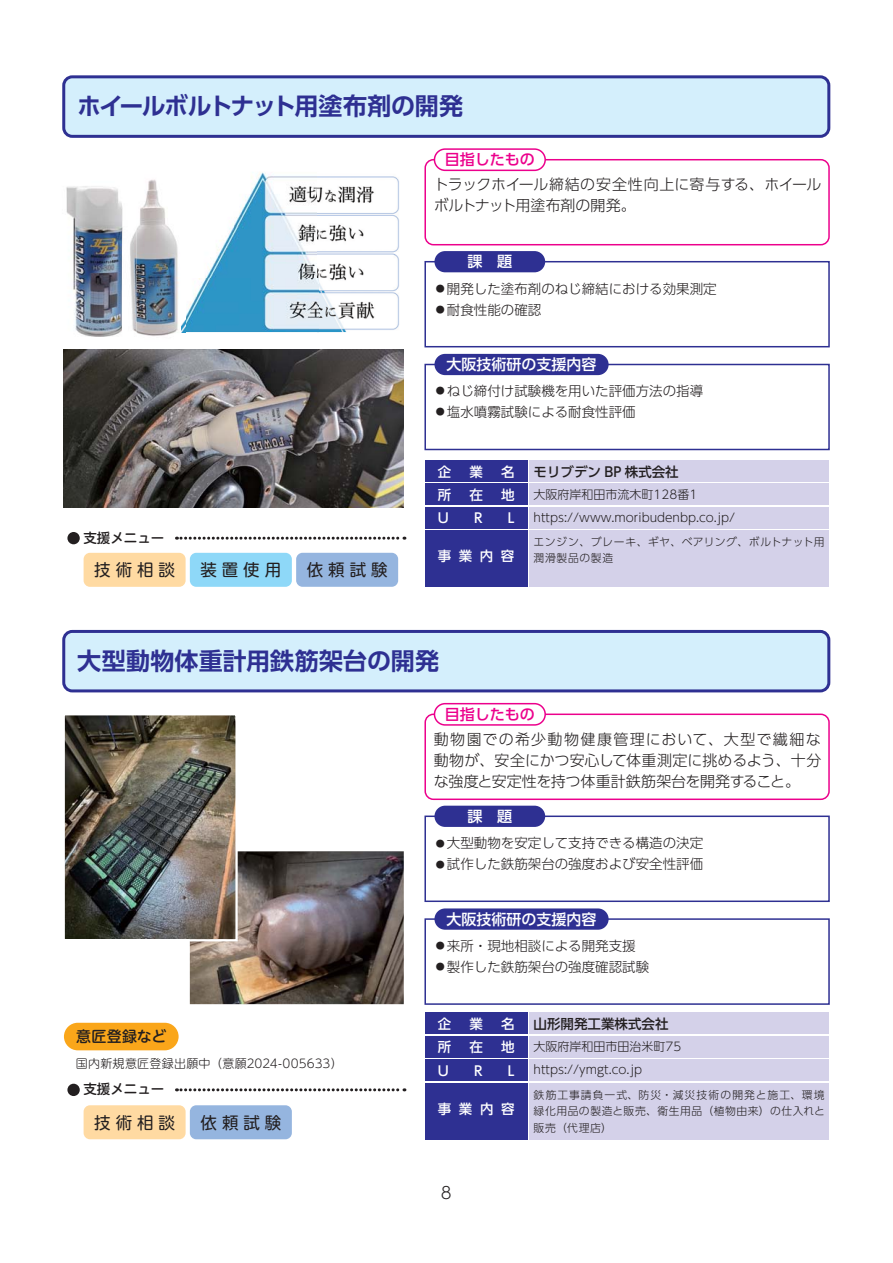
<style>
.page{position:relative;width:893px;height:1263px;background:#fff}
.page>*{position:absolute;margin:0;border:0;box-sizing:border-box;transform-origin:0 0}
.t1{font:24px "UD Shin Go Pro De Bold 90 msp RKSJ H";letter-spacing:-.065em;color:#2e3092}
.t2{font:24px "UD Shin Go Pro De Bold 90 msp RKSJ H";color:#2e3092}
.t3{font:16.5px "UD Shin M Go Pro Regular 90 msp RKSJ H";letter-spacing:.3em;color:#231f20}
.t4{font:16.5px "UD Shin Go Pro Light 90 msp RKSJ H";color:#231f20}
.t5{font:15px/21px "UD Shin Go Pro Light 90 msp RKSJ H";letter-spacing:-.01em;color:#231f20}
.t6{font:15px "UD Shin Go Pro Medium 90 msp RKSJ H";color:#fff}
.t7{font:15px "UD Shin Go Pro Medium 90 msp RKSJ H";color:#ec008c}
.t8{font:15px "UD Shin M Go Pro Medium 90 msp RKSJ H";letter-spacing:.015em;color:#231f20}
.t9{font:13.5px/21px "UD Shin Go Pro Light 90 msp RKSJ H";color:#231f20}
.t10{font:13.5px "UD Shin Go Pro Medium 90 msp RKSJ H";letter-spacing:.555em;color:#fff}
.t11{font:13.5px "UD Shin Go Pro Medium 90 msp RKSJ H";color:#231f20}
.t12{font:13.5px "UD Shin M Go Pro Medium 90 msp RKSJ H";color:#231f20}
.t13{font:12px/23.4px "UD Shin Go Pro Light 90 msp RKSJ H";color:#231f20}
.t14{font:12px "UD Shin M Go Pro Light 90 msp RKSJ H";letter-spacing:.015em;color:#231f20}
.t15{font:10.8px/16.5px "UD Shin Go Pro Light 90 msp RKSJ H";letter-spacing:.06em;color:#231f20}
.t16{font:9px "UD Shin Go Pro Light 90 msp RKSJ H";color:#231f20}
</style>
<div class="page">
<div style="left:64px;top:77px;width:765px;height:59px;background:#d4effc;border-radius:8px"></div>
<div style="left:62px;top:75px;width:768px;height:63px;border:3px solid #2e3092;border-radius:8px"></div>
<div style="left:424px;top:159px;width:406px;height:86px;border:1px solid #ec008c;border-radius:8px"></div>
<div style="left:434px;top:149px;width:111px;height:21px;background:#fff;border-radius:11px"></div>
<div style="left:434px;top:148px;width:112px;height:23px;border:1px solid #ec008c;border-radius:11px"></div>
<div style="left:67px;top:532px;width:13px;height:12px;background:#231f20;border-radius:50%"></div>
<svg style="left:176px;top:537px;width:229px;height:3px"></svg>
<div style="left:64px;top:631px;width:765px;height:60px;background:#d4effc;border-radius:8px"></div>
<div style="left:62px;top:630px;width:768px;height:62px;border:3px solid #2e3092;border-radius:8px"></div>
<div style="left:424px;top:714px;width:406px;height:86px;border:1px solid #ec008c;border-radius:8px"></div>
<div style="left:434px;top:704px;width:111px;height:21px;background:#fff;border-radius:11px"></div>
<div style="left:434px;top:703px;width:112px;height:23px;border:1px solid #ec008c;border-radius:11px"></div>
<div style="left:67px;top:1084px;width:13px;height:12px;background:#231f20;border-radius:50%"></div>
<svg style="left:176px;top:1088px;width:229px;height:3px"></svg>
<div style="left:84px;top:553px;width:102px;height:34px;background:#ffdaa2;border-radius:6px"></div>
<div style="left:84px;top:1105px;width:102px;height:34px;background:#ffdaa2;border-radius:6px"></div>
<div style="left:190px;top:1105px;width:102px;height:34px;background:#95b5df;border-radius:6px"></div>
<div style="left:190px;top:553px;width:102px;height:34px;background:#8ed8f8;border-radius:6px"></div>
<div style="left:296px;top:553px;width:102px;height:34px;background:#95b5df;border-radius:6px"></div>
<div style="left:64px;top:1023px;width:115px;height:27px;background:#faa61a;border-radius:14px"></div>
<div style="left:425px;top:460px;width:102px;height:22px;background:#2e3092"></div>
<div style="left:529px;top:460px;width:300px;height:22px;background:#d4d1e9"></div>
<div style="left:529px;top:484px;width:300px;height:21px;background:#d4d1e9"></div>
<div style="left:529px;top:507px;width:300px;height:21px;background:#d4d1e9"></div>
<div style="left:529px;top:531px;width:300px;height:56px;background:#d4d1e9"></div>
<div style="left:425px;top:484px;width:102px;height:21px;background:#2e3092"></div>
<div style="left:425px;top:507px;width:102px;height:21px;background:#2e3092"></div>
<div style="left:425px;top:531px;width:102px;height:56px;background:#2e3092"></div>
<div style="left:425px;top:1013px;width:102px;height:21px;background:#2e3092"></div>
<div style="left:529px;top:1013px;width:300px;height:21px;background:#d4d1e9"></div>
<div style="left:529px;top:1036px;width:300px;height:21px;background:#d4d1e9"></div>
<div style="left:529px;top:1060px;width:300px;height:21px;background:#d4d1e9"></div>
<div style="left:529px;top:1083px;width:300px;height:56px;background:#d4d1e9"></div>
<div style="left:425px;top:1036px;width:102px;height:21px;background:#2e3092"></div>
<div style="left:425px;top:1060px;width:102px;height:21px;background:#2e3092"></div>
<div style="left:425px;top:1083px;width:102px;height:56px;background:#2e3092"></div>
<div style="left:424px;top:364px;width:406px;height:86px;border:1px solid #2e3092"></div>
<div style="left:434px;top:354px;width:175px;height:21px;background:#2e3092;border-radius:11px"></div>
<div style="left:424px;top:261px;width:406px;height:86px;border:1px solid #2e3092"></div>
<div style="left:434px;top:251px;width:111px;height:21px;background:#2e3092;border-radius:11px"></div>
<div style="left:424px;top:918px;width:406px;height:87px;border:1px solid #2e3092"></div>
<div style="left:434px;top:908px;width:175px;height:22px;background:#2e3092;border-radius:11px"></div>
<div style="left:424px;top:816px;width:406px;height:86px;border:1px solid #2e3092"></div>
<div style="left:434px;top:806px;width:111px;height:21px;background:#2e3092;border-radius:11px"></div>
<img style="left:64px;top:350px;width:340px;height:158px">
<img style="left:185px;top:172px;width:214px;height:160px">
<img style="left:136px;top:179px;width:49px;height:157px">
<img style="left:182px;top:179px;width:3px;height:153px">
<img style="left:190px;top:851px;width:214px;height:153px">
<img style="left:66px;top:716px;width:169px;height:222px">
<div style="left:63px;top:713px;width:175px;height:228px;border:2px solid #fff"></div>
<img style="left:66px;top:186px;width:56px;height:151px">
<img style="left:122px;top:207px;width:14px;height:125px">
<h1 class="t1" style="left:77px;top:97px;width:387px">ホイールボルトナット用塗布剤の開発</h1>
<p class="t7" style="left:445px;top:154px;width:91px">目指したもの</p>
<p class="t5" style="left:434px;top:176px;width:389px">トラックホイール締結の安全性向上に寄与する、ホイールボルトナット用塗布剤の開発。</p>
<p class="t6" style="left:467px;top:256px;width:46px">課　題</p>
<p class="t9" style="left:447px;top:280px;width:271px">開発した塗布剤のねじ締結における効果測定耐食性能の確認</p>
<p class="t16" style="left:436px;top:285px;width:10px">●</p>
<p class="t16" style="left:436px;top:306px;width:10px">●</p>
<p class="t6" style="left:446px;top:359px;width:151px">大阪技術研の支援内容</p>
<p class="t12" style="left:83px;top:532px;width:82px">支援メニュー</p>
<p class="t3" style="left:94px;top:564px;width:82px">技術相談</p>
<p class="t3" style="left:201px;top:564px;width:82px">装置使用</p>
<p class="t3" style="left:307px;top:564px;width:82px">依頼試験</p>
<p class="t9" style="left:447px;top:382px;width:258px">ねじ締付け試験機を用いた評価方法の指導塩水噴霧試験による耐食性評価</p>
<p class="t16" style="left:436px;top:388px;width:10px">●</p>
<p class="t16" style="left:436px;top:408px;width:10px">●</p>
<p class="t10" style="left:438px;top:466px;width:15px">企</p>
<p class="t10" style="left:469px;top:466px;width:15px">業</p>
<p class="t10" style="left:501px;top:466px;width:15px">名</p>
<p class="t11" style="left:534px;top:466px;width:147px">モリブデン BP 株式会社</p>
<p class="t10" style="left:438px;top:490px;width:15px">所</p>
<p class="t10" style="left:469px;top:490px;width:15px">在</p>
<p class="t10" style="left:501px;top:490px;width:15px">地</p>
<p class="t10" style="left:438px;top:513px;width:12px">U</p>
<p class="t10" style="left:474px;top:513px;width:10px">R</p>
<p class="t10" style="left:508px;top:513px;width:8px">L</p>
<p class="t10" style="left:438px;top:551px;width:78px">事業内容</p>
<p class="t13" style="left:534px;top:484px;width:203px">大阪府岸和田市流木町128番1 https://www.moribudenbp.co.jp/</p>
<p class="t15" style="left:534px;top:535px;width:293px">エンジン、ブレーキ、ギヤ、ベアリング、ボルトナット用潤滑製品の製造</p>
<h1 class="t2" style="left:77px;top:652px;width:363px">大型動物体重計用鉄筋架台の開発</h1>
<p class="t7" style="left:445px;top:708px;width:91px">目指したもの</p>
<p class="t5" style="left:434px;top:731px;width:389px;text-align:justify">動物園での希少動物健康管理において、大型で繊細な動物が、安全にかつ安心して体重測定に挑めるよう、十分な強度と安定性を持つ体重計鉄筋架台を開発すること。</p>
<p class="t6" style="left:467px;top:810px;width:46px">課　題</p>
<p class="t9" style="left:447px;top:835px;width:258px">大型動物を安定して支持できる構造の決定試作した鉄筋架台の強度および安全性評価</p>
<p class="t16" style="left:436px;top:840px;width:10px">●</p>
<p class="t16" style="left:436px;top:861px;width:10px">●</p>
<p class="t6" style="left:446px;top:913px;width:151px">大阪技術研の支援内容</p>
<p class="t8" style="left:76px;top:1031px;width:92px">意匠登録など</p>
<p class="t14" style="left:76px;top:1059px;width:268px">国内新規意匠登録出願中（意願2024-005633）</p>
<p class="t12" style="left:83px;top:1084px;width:82px">支援メニュー</p>
<p class="t3" style="left:94px;top:1116px;width:82px">技術相談</p>
<p class="t3" style="left:201px;top:1116px;width:82px">依頼試験</p>
<p class="t9" style="left:447px;top:937px;width:204px">来所・現地相談による開発支援製作した鉄筋架台の強度確認試験</p>
<p class="t16" style="left:436px;top:942px;width:10px">●</p>
<p class="t16" style="left:436px;top:963px;width:10px">●</p>
<p class="t10" style="left:438px;top:1019px;width:15px">企</p>
<p class="t10" style="left:469px;top:1019px;width:15px">業</p>
<p class="t10" style="left:501px;top:1019px;width:15px">名</p>
<p class="t11" style="left:534px;top:1019px;width:136px">山形開発工業株式会社</p>
<p class="t10" style="left:438px;top:1042px;width:15px">所</p>
<p class="t10" style="left:469px;top:1042px;width:15px">在</p>
<p class="t10" style="left:501px;top:1042px;width:15px">地</p>
<p class="t10" style="left:438px;top:1066px;width:12px">U</p>
<p class="t10" style="left:474px;top:1066px;width:10px">R</p>
<p class="t10" style="left:508px;top:1066px;width:8px">L</p>
<p class="t10" style="left:438px;top:1104px;width:78px">事業内容</p>
<p class="t13" style="left:534px;top:1036px;width:149px">大阪府岸和田市田治米町75 https://ymgt.co.jp</p>
<p class="t15" style="left:534px;top:1088px;width:293px;text-align:justify">鉄筋工事請負一式、防災・減災技術の開発と施工、環境緑化用品の製造と販売、衛生用品（植物由来）の仕入れと販売（代理店）</p>
<p class="t4" style="left:441px;top:1186px;width:12px">8</p>
</div>
